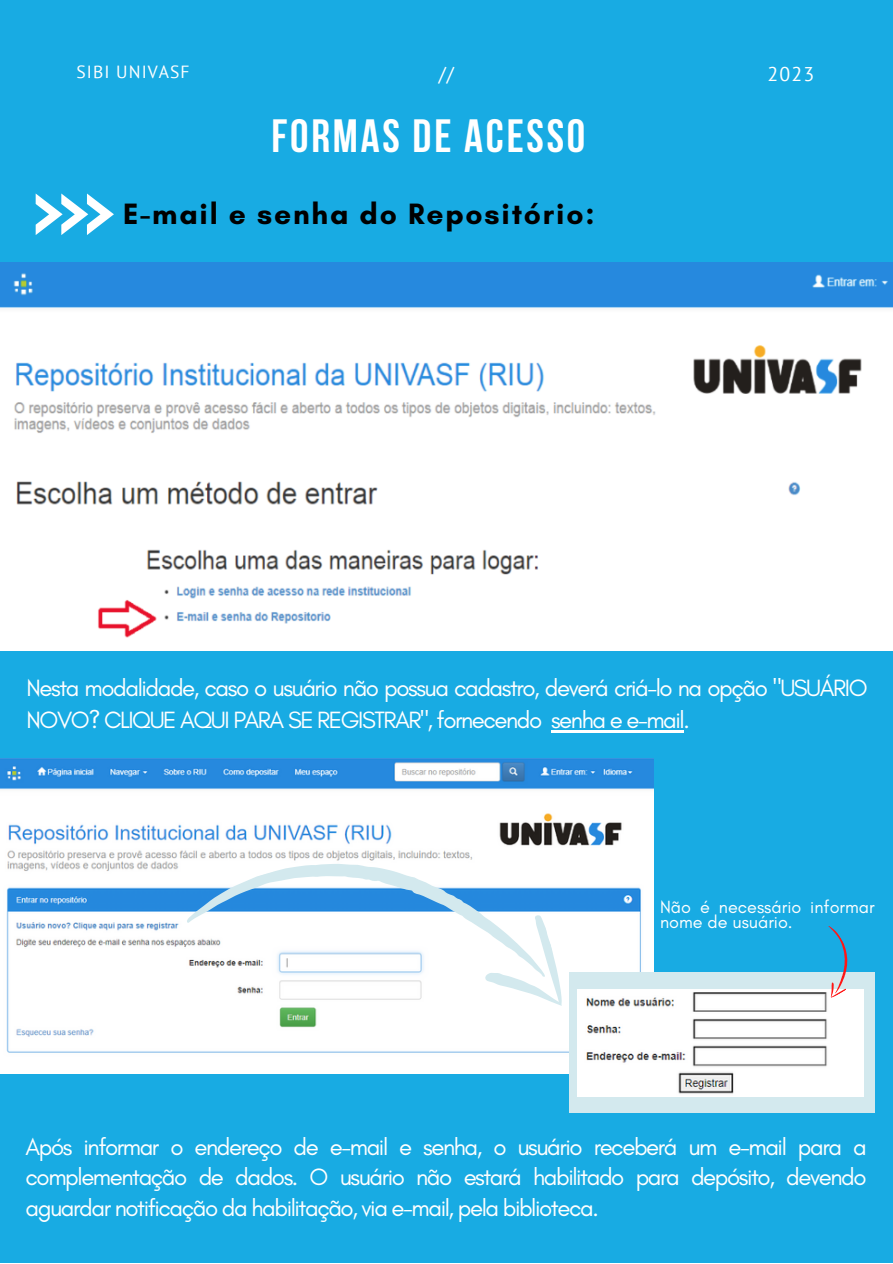
<style>
.page{position:relative;width:893px;height:1264px;background:#fff}
.page>*{position:absolute;margin:0;border:0;box-sizing:border-box;transform-origin:0 0}
.t1{font:700 46.5px "Bebas Neue";letter-spacing:.06em;color:#fff}
.t2{font:700 30px "Glacial Indifference";letter-spacing:.06em;color:#000}
.t3{font:24px/30.3px "Glacial Indifference";letter-spacing:-.06em;color:#fff}
.t4{font:19.8px "PT Sans";color:#fff}
.t5{font:18px/14.5px "Glacial Indifference";color:#fff}
.t6{font:17.55px "PT Sans";letter-spacing:.06em;color:#fff}
</style>
<div class="page">
<div style="left:0;top:0;width:892px;height:1262px;background:#18abe3"></div>
<svg style="left:35px;top:193px;width:79px;height:42px"></svg>
<img style="left:0;top:262px;width:892px;height:388px">
<hr style="left:551px;top:730px;width:132px;height:2px;background:#fff">
<img style="left:0;top:758px;width:653px;height:315px">
<svg style="left:180px;top:801px;width:388px;height:273px;fill:#fff"></svg>
<div style="left:569px;top:972px;width:305px;height:141px;background:#d3e9ee"></div>
<img style="left:577px;top:989px;width:286px;height:107px">
<svg style="left:798px;top:926px;width:66px;height:72px"></svg>
<p class="t6" style="left:76px;top:60px;width:115px">SIBI UNIVASF</p>
<p class="t4" style="left:438px;top:61px;width:17px">//</p>
<p class="t4" style="left:767px;top:61px;width:48px">2023</p>
<p class="t1" style="left:271px;top:117px;width:315px">FORMAS DE ACESSO</p>
<p class="t2" style="left:123px;top:195px;width:473px">E-mail e senha do Repositório:</p>
<p class="t3" style="left:27px;top:671px;width:842px;line-height:32.5px">Nesta modalidade, caso o usuário não possua cadastro, deverá criá-lo na opção "USUÁRIO<br>NOVO? CLIQUE AQUI PARA SE REGISTRAR", fornecendo senha e e-mail.</p>
<p class="t5" style="left:660px;top:899px;width:216px">Não é necessário informar nome de usuário.</p>
<p class="t3" style="left:26px;top:1131px;width:842px;text-align:justify">Após informar o endereço de e-mail e senha, o usuário receberá um e-mail para a complementação de dados. O usuário não estará habilitado para depósito, devendo aguardar notificação da habilitação, via e-mail, pela biblioteca.</p>
</div>
